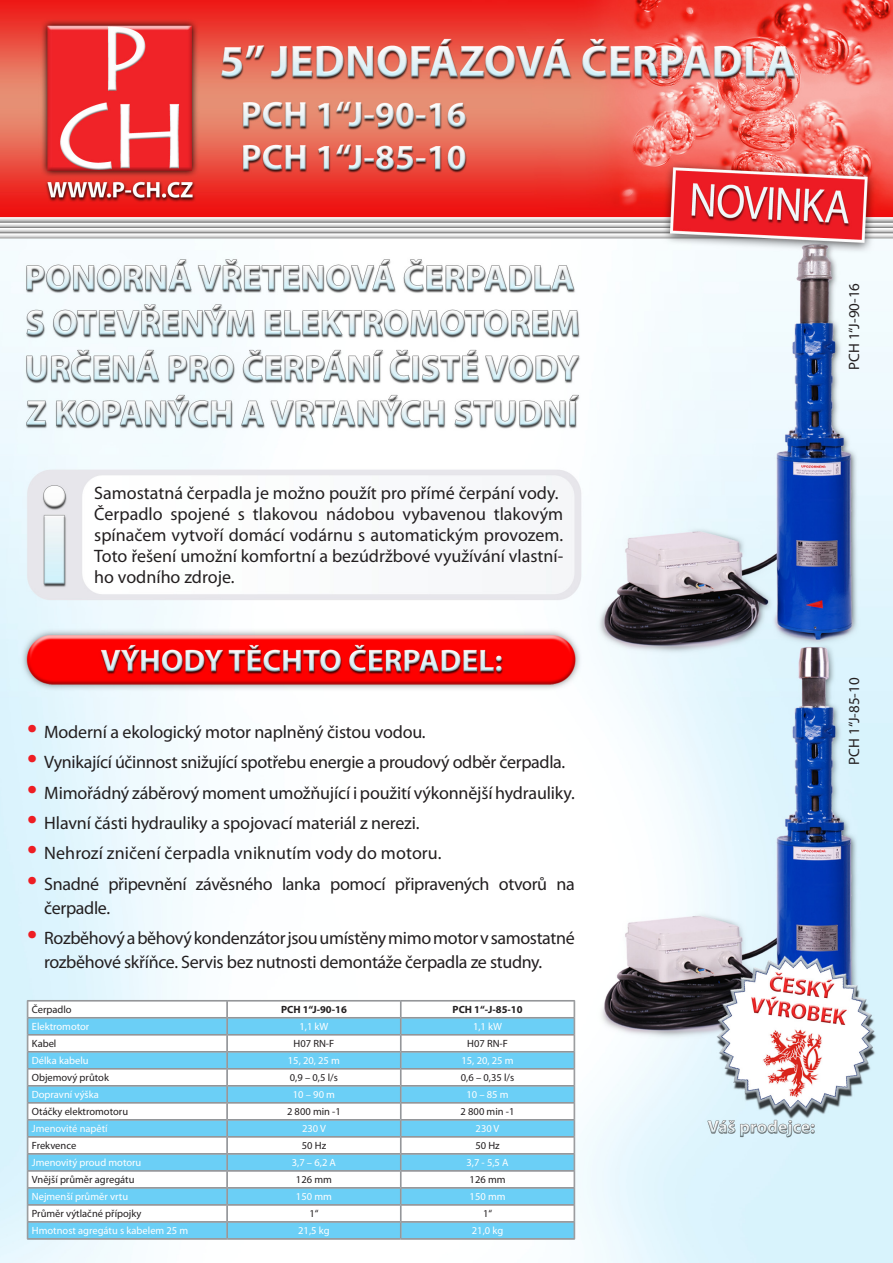
<style>
.page{position:relative;width:893px;height:1263px;background:#fff}
.page>*{position:absolute;margin:0;border:0;box-sizing:border-box;transform-origin:0 0}
.t1{font:18px/21px "Myriad Pro";letter-spacing:-.01em;color:#231f20}
.t2{font:15px "Myriad Pro";color:#231f20}
.t3{font:10.5px "Myriad Pro";color:#fff}
.t4{font:10.5px "Myriad Pro";color:#231f20}
.t5{font:700 10.5px "Myriad Pro";color:#231f20}
.t6{font:10.5px "Myriad Pro";color:#fcfcfc}
.s1{font-size:36px;color:#ee1d23}
</style>
<div class="page">
<img style="left:0;top:0;width:893px;height:1263px">
<hr style="left:27px;top:1239px;width:200px;height:1px;background:#939598">
<hr style="left:227px;top:1239px;width:174px;height:1px;background:#939598">
<hr style="left:401px;top:1239px;width:174px;height:1px;background:#939598">
<svg style="left:27px;top:1000px;width:548px;height:239px"></svg>
<p class="t1" style="left:94px;top:482px;width:466px">Samostatná čerpadla je možno použít pro přímé čerpání vody.</p>
<p class="t1" style="left:94px;top:503px;width:470px;text-align:justify">Čerpadlo spojené s tlakovou nádobou vybavenou tlakovým spínačem vytvoří domácí vodárnu s automatickým provozem.<br>Toto řešení umožní komfortní a bezúdržbové využívání vlastní&shy;ho vodního zdroje.</p>
<p class="t1" style="left:27px;top:721px;width:400px"><span class="s1">•</span> Moderní a ekologický motor naplněný čistou vodou.</p>
<p class="t1" style="left:27px;top:751px;width:540px"><span class="s1">•</span> Vynikající účinnost snižující spotřebu energie a proudový odběr čerpadla.</p>
<p class="t1" style="left:27px;top:782px;width:549px"><span class="s1">•</span> Mimořádný záběrový moment umožňující i použití výkonnější hydrauliky.</p>
<p class="t1" style="left:27px;top:812px;width:394px"><span class="s1">•</span> Hlavní části hydrauliky a spojovací materiál z nerezi.</p>
<p class="t1" style="left:27px;top:842px;width:416px"><span class="s1">•</span> Nehrozí zničení čerpadla vniknutím vody do motoru.</p>
<p class="t1" style="left:44px;top:871px;width:532px;line-height:24px;text-indent:-17px"><span class="s1">•</span> Snadné připevnění závěsného lanka pomocí připravených otvorů na čerpadle.</p>
<p class="t1" style="left:44px;top:926px;width:532px;line-height:24px;text-indent:-17px"><span class="s1">•</span> Rozběhový a běhový kondenzátor jsou umístěny mimo motor v samostatné rozběhové skříňce. Servis bez nutnosti demontáže čerpadla ze studny.</p>
<p class="t4" style="left:32px;top:1003px;width:41px">Čerpadlo</p>
<p class="t5" style="left:281px;top:1003px;width:67px">PCH 1“J-90-16</p>
<p class="t5" style="left:453px;top:1003px;width:72px">PCH 1“-J-85-10</p>
<p class="t3" style="left:32px;top:1020px;width:59px">Elektromotor</p>
<p class="t3" style="left:299px;top:1020px;width:30px">1,1 kW</p>
<p class="t3" style="left:473px;top:1020px;width:30px">1,1 kW</p>
<p class="t4" style="left:32px;top:1037px;width:26px">Kabel</p>
<p class="t4" style="left:294px;top:1037px;width:42px">H07 RN-F</p>
<p class="t4" style="left:467px;top:1037px;width:42px">H07 RN-F</p>
<p class="t3" style="left:32px;top:1054px;width:58px">Délka kabelu</p>
<p class="t3" style="left:288px;top:1054px;width:54px">15, 20, 25 m</p>
<p class="t3" style="left:461px;top:1054px;width:54px">15, 20, 25 m</p>
<p class="t4" style="left:32px;top:1071px;width:79px">Objemový průtok</p>
<p class="t4" style="left:290px;top:1071px;width:50px">0,9 – 0,5 l/s</p>
<p class="t4" style="left:461px;top:1071px;width:55px">0,6 – 0,35 l/s</p>
<p class="t3" style="left:32px;top:1088px;width:69px">Dopravní výška</p>
<p class="t3" style="left:293px;top:1088px;width:44px">10 – 90 m</p>
<p class="t3" style="left:466px;top:1088px;width:44px">10 – 85 m</p>
<p class="t4" style="left:32px;top:1105px;width:98px">Otáčky elektromotoru</p>
<p class="t4" style="left:287px;top:1105px;width:55px">2 800 min -1</p>
<p class="t4" style="left:461px;top:1105px;width:55px">2 800 min -1</p>
<p class="t6" style="left:32px;top:1122px;width:77px">Jmenovité napětí</p>
<p class="t6" style="left:302px;top:1122px;width:25px">230 V</p>
<p class="t6" style="left:476px;top:1122px;width:25px">230 V</p>
<p class="t4" style="left:32px;top:1139px;width:46px">Frekvence</p>
<p class="t4" style="left:302px;top:1139px;width:26px">50 Hz</p>
<p class="t4" style="left:475px;top:1139px;width:26px">50 Hz</p>
<p class="t3" style="left:32px;top:1156px;width:111px">Jmenovitý proud motoru</p>
<p class="t3" style="left:292px;top:1156px;width:46px">3,7 – 6,2 A</p>
<p class="t3" style="left:466px;top:1156px;width:44px">3,7 - 5,5 A</p>
<p class="t4" style="left:32px;top:1173px;width:104px">Vnější průměr agregátu</p>
<p class="t4" style="left:296px;top:1173px;width:37px">126 mm</p>
<p class="t4" style="left:470px;top:1173px;width:37px">126 mm</p>
<p class="t3" style="left:32px;top:1190px;width:98px">Nejmenší průměr vrtu</p>
<p class="t3" style="left:296px;top:1190px;width:37px">150 mm</p>
<p class="t3" style="left:470px;top:1190px;width:37px">150 mm</p>
<p class="t4" style="left:32px;top:1207px;width:111px">Průměr výtlačné přípojky</p>
<p class="t4" style="left:309px;top:1207px;width:11px">1“</p>
<p class="t4" style="left:483px;top:1207px;width:11px">1“</p>
<p class="t3" style="left:32px;top:1224px;width:158px">Hmotnost agregátu s kabelem 25 m</p>
<p class="t3" style="left:298px;top:1224px;width:33px">21,5 kg</p>
<p class="t3" style="left:472px;top:1224px;width:33px">21,0 kg</p>
<p class="t2" style="left:845px;top:370px;width:88px;rotate:-90deg">PCH 1“J-90-16</p>
<p class="t2" style="left:845px;top:765px;width:88px;rotate:-90deg">PCH 1“J-85-10</p>
</div>
